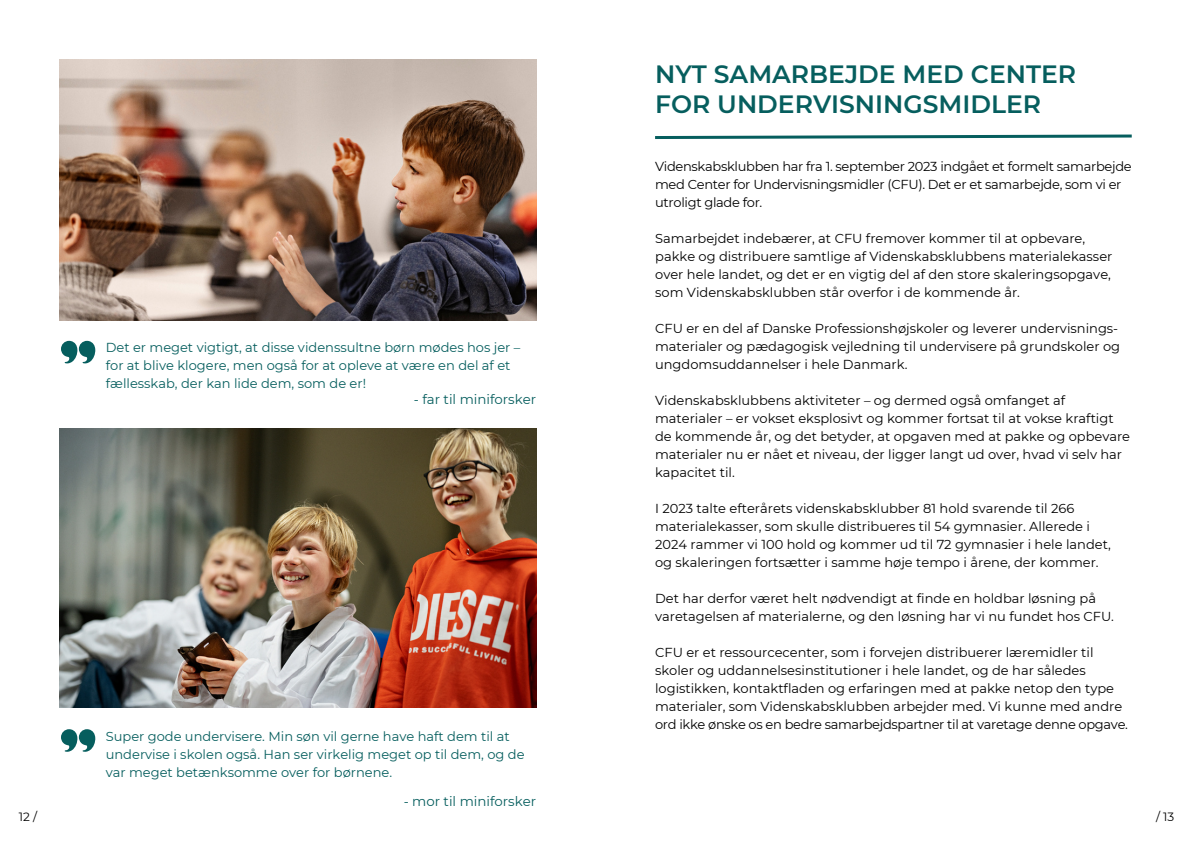
<style>
.page{position:relative;width:1191px;height:842px;background:#fff}
.page>*{position:absolute;margin:0;border:0;box-sizing:border-box;transform-origin:0 0}
.t1{font:600 25px/30px "Montserrat";color:#065e5e}
.t2{font:13.3px "Montserrat";color:#065e5e}
.t3{font:13px/18px "Montserrat";color:#000}
.t4{font:13px/18px "Montserrat";color:#065e5e}
.t5{font:13px/18px "Montserrat";letter-spacing:-.025em;color:#000}
.t6{font:12px "Montserrat";color:#000}
</style>
<div class="page">
<svg style="left:655px;top:134px;width:477px;height:5px"></svg>
<img style="left:60px;top:60px;width:476px;height:260px">
<img style="left:60px;top:428px;width:476px;height:280px">
<svg style="left:61px;top:729px;width:34px;height:23px"></svg>
<svg style="left:61px;top:341px;width:34px;height:22px"></svg>
<p class="t4" style="left:106px;top:338px;width:416px">Det er meget vigtigt, at disse videnssultne børn mødes hos jer – for at blive klogere, men også for at opleve at være en del af et fællesskab, der kan lide dem, som de er!</p>
<p class="t2" style="left:414px;top:390px;width:124px">- far til miniforsker</p>
<p class="t6" style="left:19px;top:809px;width:20px">12 /</p>
<p class="t4" style="left:106px;top:726px;width:420px">Super gode undervisere. Min søn vil gerne have haft dem til at undervise i skolen også. Han ser virkelig meget op til dem, og de var meget betænksomme over for børnene.</p>
<p class="t2" style="left:404px;top:792px;width:134px">- mor til miniforsker</p>
<h1 class="t1" style="left:655px;top:58px;width:422px">NYT SAMARBEJDE MED CENTER<br>FOR UNDERVISNINGSMIDLER</h1>
<p class="t5" style="left:655px;top:157px;width:478px">Videnskabsklubben har fra 1. september 2023 indgået et formelt samarbejde med Center for Undervisningsmidler (CFU). Det er et samarbejde, som vi er utroligt glade for.</p>
<p class="t3" style="left:655px;top:229px;width:459px">Samarbejdet indebærer, at CFU fremover kommer til at opbevare, pakke og distribuere samtlige af Videnskabsklubbens materialekasser over hele landet, og det er en vigtig del af den store skaleringsopgave, som Videnskabsklubben står overfor i de kommende år.</p>
<p class="t3" style="left:655px;top:319px;width:466px">CFU er en del af Danske Professionshøjskoler og leverer undervisnings&shy;materialer og pædagogisk vejledning til undervisere på grundskoler og ungdomsuddannelser i hele Danmark.</p>
<p class="t3" style="left:655px;top:391px;width:476px">Videnskabsklubbens aktiviteter – og dermed også omfanget af materialer – er vokset eksplosivt og kommer fortsat til at vokse kraftigt de kommende år, og det betyder, at opgaven med at pakke og opbevare materialer nu er nået et niveau, der ligger langt ud over, hvad vi selv har kapacitet til.</p>
<p class="t3" style="left:655px;top:499px;width:457px">I 2023 talte efterårets videnskabsklubber 81 hold svarende til 266 materialekasser, som skulle distribueres til 54 gymnasier. Allerede i 2024 rammer vi 100 hold og kommer ud til 72 gymnasier i hele landet, og skaleringen fortsætter i samme høje tempo i årene, der kommer.</p>
<p class="t3" style="left:655px;top:589px;width:460px">Det har derfor været helt nødvendigt at finde en holdbar løsning på varetagelsen af materialerne, og den løsning har vi nu fundet hos CFU.</p>
<p class="t3" style="left:655px;top:643px;width:474px">CFU er et ressourcecenter, som i forvejen distribuerer læremidler til skoler og uddannelsesinstitutioner i hele landet, og de har således logistikken, kontaktfladen og erfaringen med at pakke netop den type materialer, som Videnskabsklubben arbejder med. Vi kunne med andre ord ikke ønske os en bedre samarbejdspartner til at varetage denne opgave.</p>
<p class="t6" style="left:1156px;top:809px;width:20px">/ 13</p>
</div>
